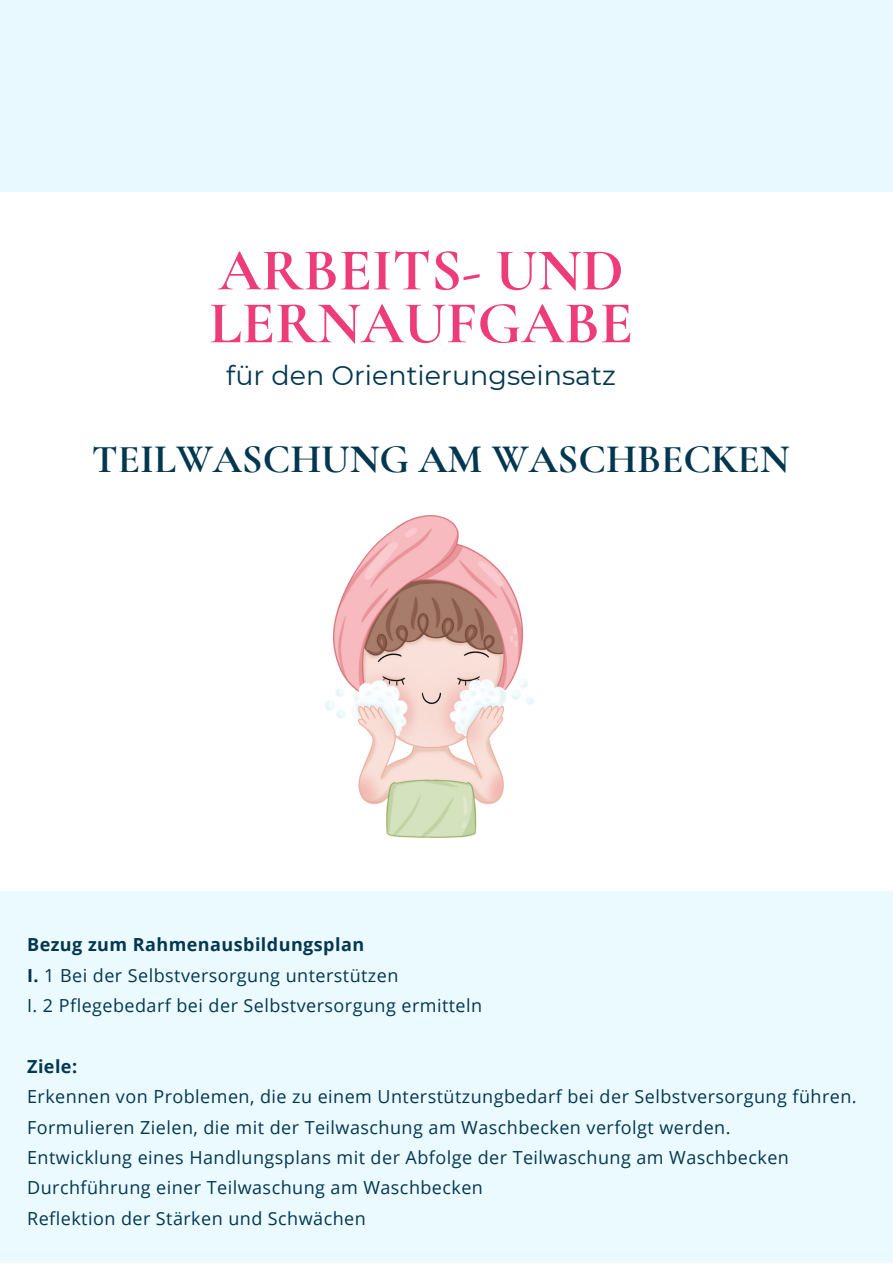
<style>
.page{position:relative;width:893px;height:1264px;background:#fff}
.page>*{position:absolute;margin:0;border:0;box-sizing:border-box;transform-origin:0 0}
.t1{font:700 60px "Cormorant Garamond";color:#ed3c77}
.t2{font:700 40.5px "Cormorant Garamond";color:#033750}
.t3{font:27px "Montserrat";color:#033750}
.t4{font:18px "Open Sans";letter-spacing:.025em;color:#033750}
.t5{font:700 18px "Open Sans";letter-spacing:.025em;color:#033750}
.s1{font-weight:700}
</style>
<div class="page">
<div style="left:0;top:891px;width:892px;height:371px;background:#eafaff"></div>
<div style="left:0;top:0;width:892px;height:192px;background:#e8f9ff"></div>
<img style="left:324px;top:515px;width:210px;height:322px">
<p class="t1" style="left:218px;top:234px;width:407px">ARBEITS- UND</p>
<p class="t1" style="left:209px;top:287px;width:425px">LERNAUFGABE</p>
<p class="t3" style="left:226px;top:359px;width:391px">für den Orientierungseinsatz</p>
<p class="t2" style="left:92px;top:434px;width:699px">TEILWASCHUNG AM WASCHBECKEN</p>
<p class="t5" style="left:27px;top:932px;width:338px">Bezug zum Rahmenausbildungsplan</p>
<p class="t4" style="left:27px;top:962px;width:373px"><span class="s1">I.</span> 1 Bei der Selbstversorgung unterstützen</p>
<p class="t4" style="left:27px;top:992px;width:456px">I. 2 Pflegebedarf bei der Selbstversorgung ermitteln</p>
<p class="t5" style="left:27px;top:1053px;width:52px">Ziele:</p>
<p class="t4" style="left:27px;top:1083px;width:830px">Erkennen von Problemen, die zu einem Unterstützungbedarf bei der Selbstversorgung führen.</p>
<p class="t4" style="left:27px;top:1114px;width:704px">Formulieren Zielen, die mit der Teilwaschung am Waschbecken verfolgt werden.</p>
<p class="t4" style="left:27px;top:1144px;width:763px">Entwicklung eines Handlungsplans mit der Abfolge der Teilwaschung am Waschbecken</p>
<p class="t4" style="left:27px;top:1174px;width:457px">Durchführung einer Teilwaschung am Waschbecken</p>
<p class="t4" style="left:27px;top:1205px;width:340px">Reflektion der Stärken und Schwächen</p>
</div>
